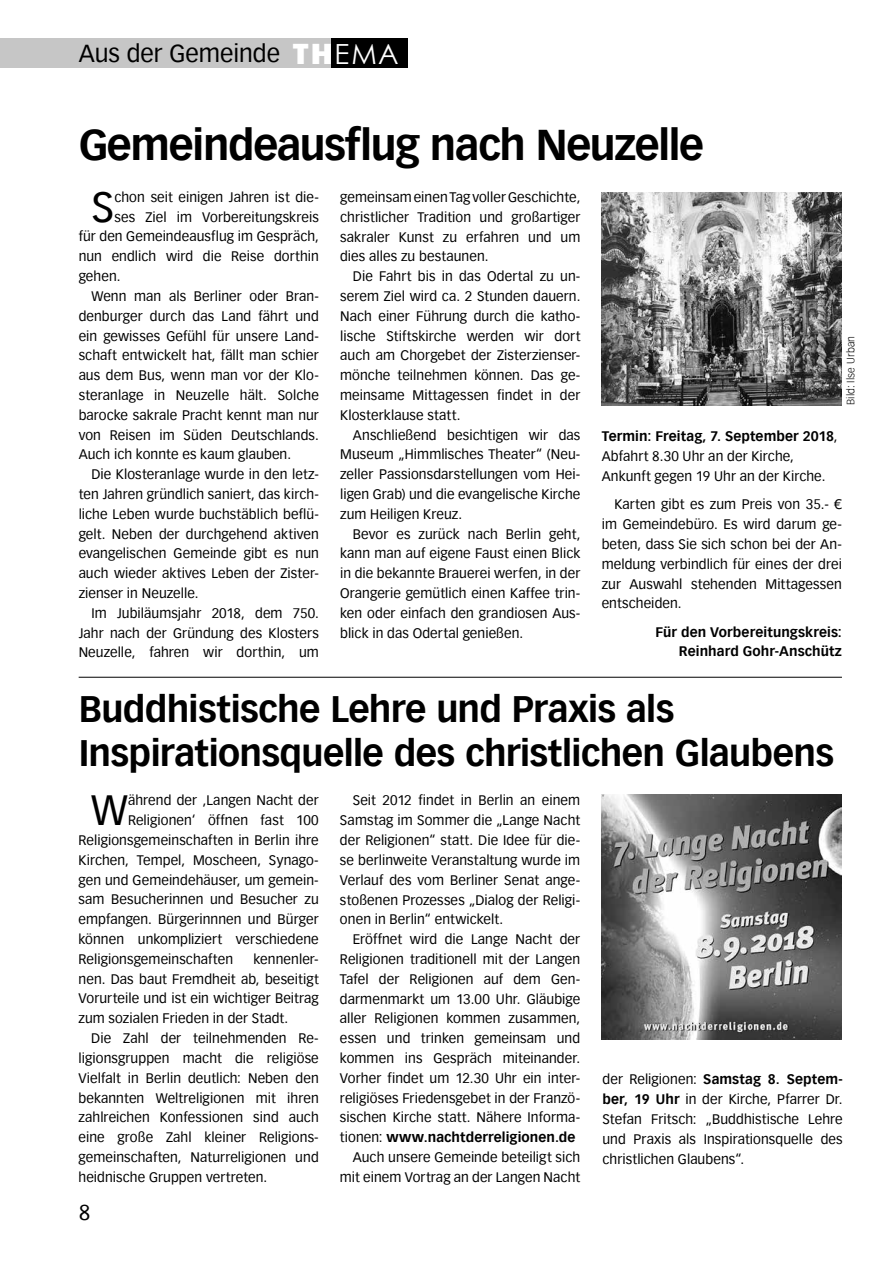
<style>
.page{position:relative;width:893px;height:1263px;background:#fff}
.page>*{position:absolute;margin:0;border:0;box-sizing:border-box;transform-origin:0 0}
.t1{font:700 42px "Vectora Com";letter-spacing:-.03em;color:#000}
.t2{font:41.25px "Vectora Com";color:#000}
.t3{font:700 36px/43.2px "Vectora Com";letter-spacing:-.015em;color:#000}
.t4{font:24px "Vectora Com";color:#000}
.t5{font:21px "Vectora Com";color:#000}
.t6{font:13.5px/19.8px "Vectora Com";letter-spacing:.005em;color:#000;text-align:justify}
.t7{font:700 13.5px/19.8px "Vectora Com";letter-spacing:.01em;color:#000;text-align:right}
.t8{font:300 10.5px "Vectora Com";letter-spacing:.015em;color:#000}
.s1{font-family:"Franklin Gothic";font-weight:800;font-size:30px;color:#fff}
.s2{font-family:"Century Gothic";font-size:27.75px;color:#fff}
.s3{font-weight:700}
.s4{font-weight:400}
</style>
<div class="page">
<div style="left:0;top:38px;width:285px;height:30px;background:#c6c6c6"></div>
<div style="left:285px;top:38px;width:48px;height:30px;background:#c6c6c6"></div>
<div style="left:331px;top:38px;width:76px;height:30px;background:#000"></div>
<img style="left:602px;top:192px;width:240px;height:213px">
<img style="left:602px;top:795px;width:240px;height:244px">
<hr style="left:79px;top:677px;width:763px;height:1px;background:#000">
<h3 class="t4" style="left:79px;top:40px;width:321px">Aus der Gemeinde <span class="s1">TH</span><span class="s2">EMA</span></h3>
<h1 class="t1" style="left:79px;top:120px;width:627px">Gemeindeausflug nach Neuzelle</h1>
<h2 class="t2" style="left:91px;top:182px;width:24px">S</h2>
<p class="t6" style="left:114px;top:187px;width:206px">chon seit einigen Jahren ist die-</p>
<p class="t6" style="left:340px;top:187px;width:242px">gemeinsam einen Tag voller Geschichte, christlicher Tradition und großartiger sakraler Kunst zu erfahren und um dies alles zu bestaunen.</p>
<p class="t6" style="left:340px;top:266px;width:242px;text-indent:13px">Die Fahrt bis in das Odertal zu un&shy;serem Ziel wird ca. 2 Stunden dauern.<br>Nach einer Führung durch die katho&shy;lische Stiftskirche werden wir dort auch am Chorgebet der Zisterzienser&shy;mönche teilnehmen können. Das ge&shy;meinsame Mittagessen findet in der Klosterklause statt.</p>
<p class="t6" style="left:340px;top:425px;width:242px;text-indent:13px">Anschließend besichtigen wir das Museum „Himmlisches Theater“ (Neu&shy;zeller Passionsdarstellungen vom Hei&shy;ligen Grab) und die evangelische Kirche zum Heiligen Kreuz.</p>
<p class="t6" style="left:340px;top:524px;width:242px;text-indent:13px">Bevor es zurück nach Berlin geht, kann man auf eigene Faust einen Blick in die bekannte Brauerei werfen, in der Orangerie gemütlich einen Kaffee trin&shy;ken oder einfach den grandiosen Aus&shy;blick in das Odertal genießen.</p>
<p class="t6" style="left:114px;top:207px;width:206px">ses Ziel im Vorbereitungskreis</p>
<p class="t6" style="left:79px;top:227px;width:242px">für den Gemeindeausflug im Gespräch,</p>
<p class="t6" style="left:79px;top:247px;width:242px">nun endlich wird die Reise dorthin</p>
<p class="t6" style="left:79px;top:266px;width:43px">gehen.</p>
<p class="t6" style="left:91px;top:286px;width:229px">Wenn man als Berliner oder Bran-</p>
<p class="t6" style="left:79px;top:306px;width:242px">denburger durch das Land fährt und</p>
<p class="t6" style="left:79px;top:326px;width:242px">ein gewisses Gefühl für unsere Land-</p>
<p class="t6" style="left:79px;top:346px;width:242px">schaft entwickelt hat, fällt man schier</p>
<p class="t6" style="left:79px;top:365px;width:242px">aus dem Bus, wenn man vor der Klo-</p>
<p class="t6" style="left:79px;top:385px;width:242px">steranlage in Neuzelle hält. Solche</p>
<p class="t6" style="left:79px;top:405px;width:242px">barocke sakrale Pracht kennt man nur</p>
<p class="t6" style="left:79px;top:425px;width:242px">von Reisen im Süden Deutschlands.</p>
<p class="t6" style="left:79px;top:445px;width:214px">Auch ich konnte es kaum glauben.</p>
<p class="t6" style="left:91px;top:464px;width:229px">Die Klosteranlage wurde in den letz-</p>
<p class="t6" style="left:79px;top:484px;width:242px">ten Jahren gründlich saniert, das kirch-</p>
<p class="t6" style="left:79px;top:504px;width:242px">liche Leben wurde buchstäblich beflü-</p>
<p class="t6" style="left:79px;top:524px;width:242px">gelt. Neben der durchgehend aktiven</p>
<p class="t6" style="left:79px;top:544px;width:242px">evangelischen Gemeinde gibt es nun</p>
<p class="t6" style="left:79px;top:563px;width:242px">auch wieder aktives Leben der Zister-</p>
<p class="t6" style="left:79px;top:583px;width:121px">zienser in Neuzelle.</p>
<p class="t6" style="left:91px;top:603px;width:229px">Im Jubiläumsjahr 2018, dem 750.</p>
<p class="t6" style="left:79px;top:623px;width:242px">Jahr nach der Gründung des Klosters</p>
<p class="t6" style="left:79px;top:643px;width:242px">Neuzelle, fahren wir dorthin, um</p>
<p class="t8" style="left:844px;top:405px;width:71px;rotate:-90deg">Bild: Ilse Urban</p>
<p class="t6" style="left:602px;top:427px;width:238px;text-align:left"><span class="s3">Termin: Freitag, 7. September 2018</span>,<br>Abfahrt 8.30 Uhr an der Kirche,<br>Ankunft gegen 19 Uhr an der Kirche.</p>
<p class="t6" style="left:602px;top:495px;width:242px;text-indent:13px">Karten gibt es zum Preis von 35.- € im Gemeindebüro. Es wird darum ge&shy;beten, dass Sie sich schon bei der An&shy;meldung verbindlich für eines der drei zur Auswahl stehenden Mittagessen entscheiden.</p>
<p class="t7" style="left:655px;top:622px;width:188px">Für den Vorbereitungskreis:<br>Reinhard Gohr-Anschütz</p>
<h3 class="t3" style="left:79px;top:688px;width:757px">Buddhistische Lehre und Praxis als<br>Inspirationsquelle des christlichen Glaubens</h3>
<h2 class="t2" style="left:91px;top:786px;width:38px">W</h2>
<p class="t6" style="left:128px;top:791px;width:192px">ährend der ‚Langen Nacht der</p>
<p class="t6" style="left:340px;top:791px;width:242px;text-indent:13px">Seit 2012 findet in Berlin an einem Samstag im Sommer die „Lange Nacht der Religionen“ statt. Die Idee für die&shy;se berlinweite Veranstaltung wurde im Verlauf des vom Berliner Senat ange&shy;stoßenen Prozesses „Dialog der Religi&shy;onen in Berlin“ entwickelt.</p>
<p class="t6" style="left:353px;top:929px;width:229px">Eröffnet wird die Lange Nacht der</p>
<p class="t6" style="left:340px;top:949px;width:242px">Religionen traditionell mit der Langen</p>
<p class="t6" style="left:340px;top:969px;width:242px">Tafel der Religionen auf dem Gen-</p>
<p class="t6" style="left:340px;top:989px;width:242px">darmenmarkt um 13.00 Uhr. Gläubige</p>
<p class="t6" style="left:340px;top:1009px;width:242px">aller Religionen kommen zusammen,</p>
<p class="t6" style="left:340px;top:1028px;width:242px">essen und trinken gemeinsam und</p>
<p class="t6" style="left:340px;top:1048px;width:242px">kommen ins Gespräch miteinander.</p>
<p class="t6" style="left:340px;top:1068px;width:242px">Vorher findet um 12.30 Uhr ein inter-</p>
<p class="t6" style="left:340px;top:1088px;width:242px">religiöses Friedensgebet in der Franzö-</p>
<p class="t6" style="left:340px;top:1108px;width:242px">sischen Kirche statt. Nähere Informa-</p>
<p class="t7" style="left:340px;top:1127px;width:237px"><span class="s4">tionen:</span> www.nachtderreligionen.de</p>
<p class="t6" style="left:353px;top:1147px;width:229px">Auch unsere Gemeinde beteiligt sich</p>
<p class="t6" style="left:340px;top:1167px;width:242px">mit einem Vortrag an der Langen Nacht</p>
<p class="t6" style="left:128px;top:810px;width:192px">Religionen‘ öffnen fast 100</p>
<p class="t6" style="left:79px;top:830px;width:242px">Religionsgemeinschaften in Berlin ihre</p>
<p class="t6" style="left:79px;top:850px;width:242px">Kirchen, Tempel, Moscheen, Synago-</p>
<p class="t6" style="left:79px;top:870px;width:242px">gen und Gemeindehäuser, um gemein-</p>
<p class="t6" style="left:79px;top:890px;width:242px">sam Besucherinnen und Besucher zu</p>
<p class="t6" style="left:79px;top:909px;width:242px">empfangen. Bürgerinnnen und Bürger</p>
<p class="t6" style="left:79px;top:929px;width:242px">können unkompliziert verschiedene</p>
<p class="t6" style="left:79px;top:949px;width:156px">Religionsgemeinschaften</p>
<p class="t6" style="left:79px;top:949px;width:242px;text-indent:175px">kennenler&shy;nen. Das baut Fremdheit ab, beseitigt Vorurteile und ist ein wichtiger Beitrag zum sozialen Frieden in der Stadt.</p>
<p class="t6" style="left:79px;top:1028px;width:242px;text-indent:13px">Die Zahl der teilnehmenden Re&shy;ligionsgruppen macht die religiöse Vielfalt in Berlin deutlich: Neben den bekannten Weltreligionen mit ihren zahlreichen Konfessionen sind auch eine große Zahl kleiner Religions&shy;gemeinschaften, Naturreligionen und heidnische Gruppen vertreten.</p>
<p class="t6" style="left:602px;top:1070px;width:242px">der Religionen: <span class="s3">Samstag 8. Septem&shy;ber, 19 Uhr</span> in der Kirche, Pfarrer Dr.<br>Stefan Fritsch: „Buddhistische Lehre und Praxis als Inspirationsquelle des christlichen Glaubens“.</p>
<h3 class="t5" style="left:79px;top:1200px;width:13px">8</h3>
</div>
